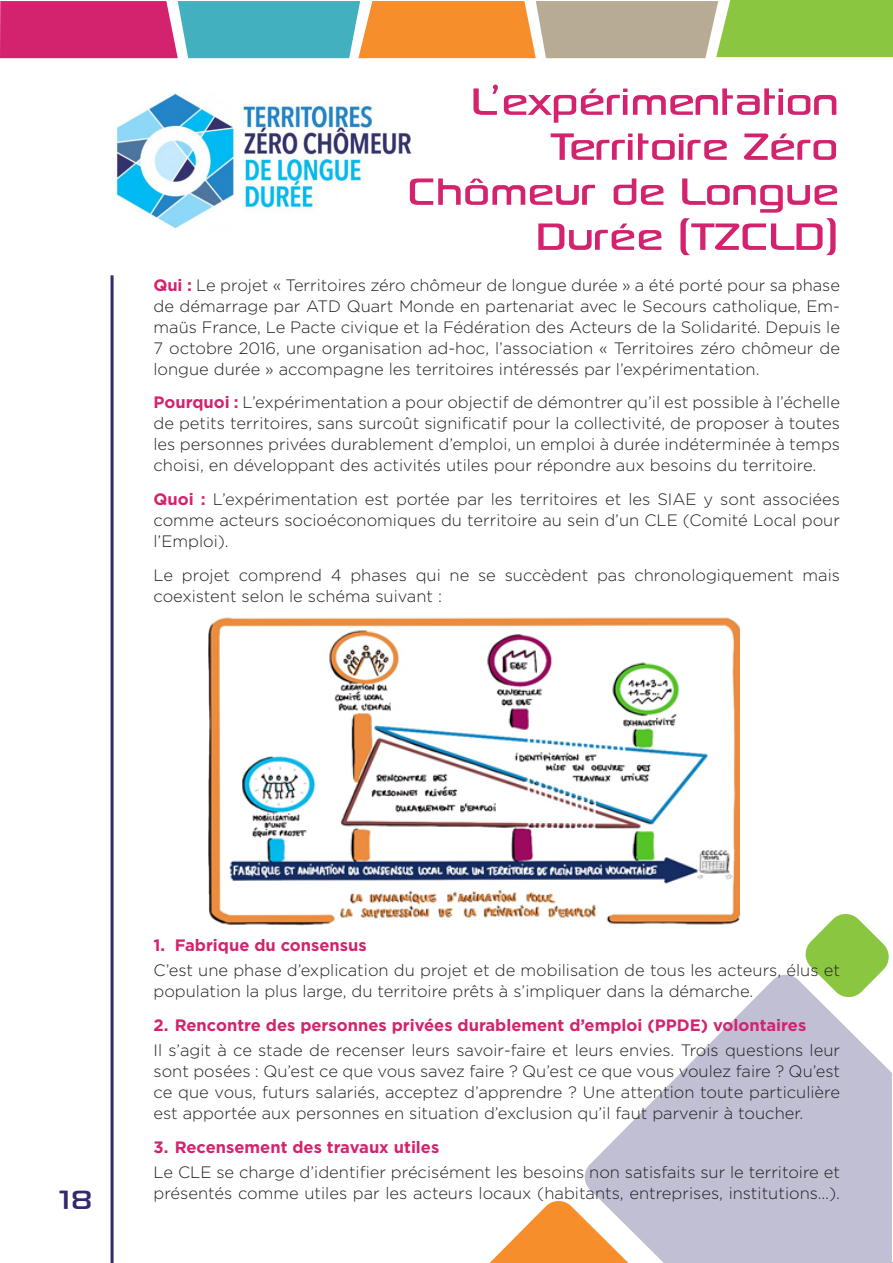
<style>
.page{position:relative;width:893px;height:1263px;background:#fff}
.page>*{position:absolute;margin:0;border:0;box-sizing:border-box;transform-origin:0 0}
.t1{font:54px/45px "Sony Sketch EF";letter-spacing:-.02em;color:#d4236e;text-align:right}
.t2{font:37.5px "Sony Sketch EF";color:#302a6f}
.t3{font:300 16.5px/21px "Gotham";color:#231f20;text-align:justify}
.t4{font:700 16.5px "Gotham";color:#d4236e}
.s1{font-weight:700;color:#d4236e}
</style>
<div class="page">
<img style="left:116px;top:93px;width:296px;height:136px">
<svg style="left:0;top:0;width:893px;height:58px;background:#ae9779"></svg>
<svg style="left:489px;top:1201px;width:94px;height:62px"></svg>
<svg style="left:583px;top:974px;width:310px;height:289px;fill:#c1bfd4"></svg>
<svg style="left:804px;top:914px;width:86px;height:85px"></svg>
<hr style="left:892px;top:1058px;width:1px;height:204px;background:#fff">
<hr style="left:111px;top:275px;width:3px;height:988px;background:#302a6f">
<img style="left:209px;top:617px;width:531px;height:309px">
<p class="t1" style="left:407px;top:80px;width:434px">L’expérimentation<br>Territoire Zéro<br>Chômeur de Longue<br>Durée (TZCLD)</p>
<p class="t3" style="left:153px;top:274px;width:688px"><span class="s1">Qui :</span> Le projet « Territoires zéro chômeur de longue durée » a été porté pour sa phase de démarrage par ATD Quart Monde en partenariat avec le Secours catholique, Em&shy;maüs France, Le Pacte civique et la Fédération des Acteurs de la Solidarité. Depuis le 7 octobre 2016, une organisation ad-hoc, l’association « Territoires zéro chômeur de longue durée » accompagne les territoires intéressés par l’expérimentation.</p>
<p class="t3" style="left:153px;top:392px;width:688px"><span class="s1">Pourquoi :</span> L’expérimentation a pour objectif de démontrer qu’il est possible à l’échelle de petits territoires, sans surcoût significatif pour la collectivité, de proposer à toutes les personnes privées durablement d’emploi, un emploi à durée indéterminée à temps choisi, en développant des activités utiles pour répondre aux besoins du territoire.</p>
<p class="t3" style="left:153px;top:488px;width:688px"><span class="s1">Quoi :</span> L’expérimentation est portée par les territoires et les SIAE y sont associées comme acteurs socioéconomiques du territoire au sein d’un CLE (Comité Local pour l’Emploi).</p>
<p class="t3" style="left:153px;top:564px;width:688px">Le projet comprend 4 phases qui ne se succèdent pas chronologiquement mais coexistent selon le schéma suivant :</p>
<p class="t2" style="left:56px;top:1179px;width:39px">18</p>
<p class="t4" style="left:153px;top:934px;width:215px">1. Fabrique du consensus</p>
<p class="t3" style="left:153px;top:959px;width:688px">C’est une phase d’explication du projet et de mobilisation de tous les acteurs, élus et population la plus large, du territoire prêts à s’impliquer dans la démarche.</p>
<p class="t4" style="left:153px;top:1014px;width:654px">2. Rencontre des personnes privées durablement d’emploi (PPDE) volontaires</p>
<p class="t3" style="left:153px;top:1039px;width:688px">Il s’agit à ce stade de recenser leurs savoir-faire et leurs envies. Trois questions leur sont posées : Qu’est ce que vous savez faire ? Qu’est ce que vous voulez faire ? Qu’est ce que vous, futurs salariés, acceptez d’apprendre ? Une attention toute particulière est apportée aux personnes en situation d’exclusion qu’il faut parvenir à toucher.</p>
<p class="t4" style="left:153px;top:1136px;width:287px">3. Recensement des travaux utiles</p>
<p class="t3" style="left:153px;top:1161px;width:688px">Le CLE se charge d’identifier précisément les besoins non satisfaits sur le territoire et présentés comme utiles par les acteurs locaux (habitants, entreprises, institutions…).</p>
</div>
